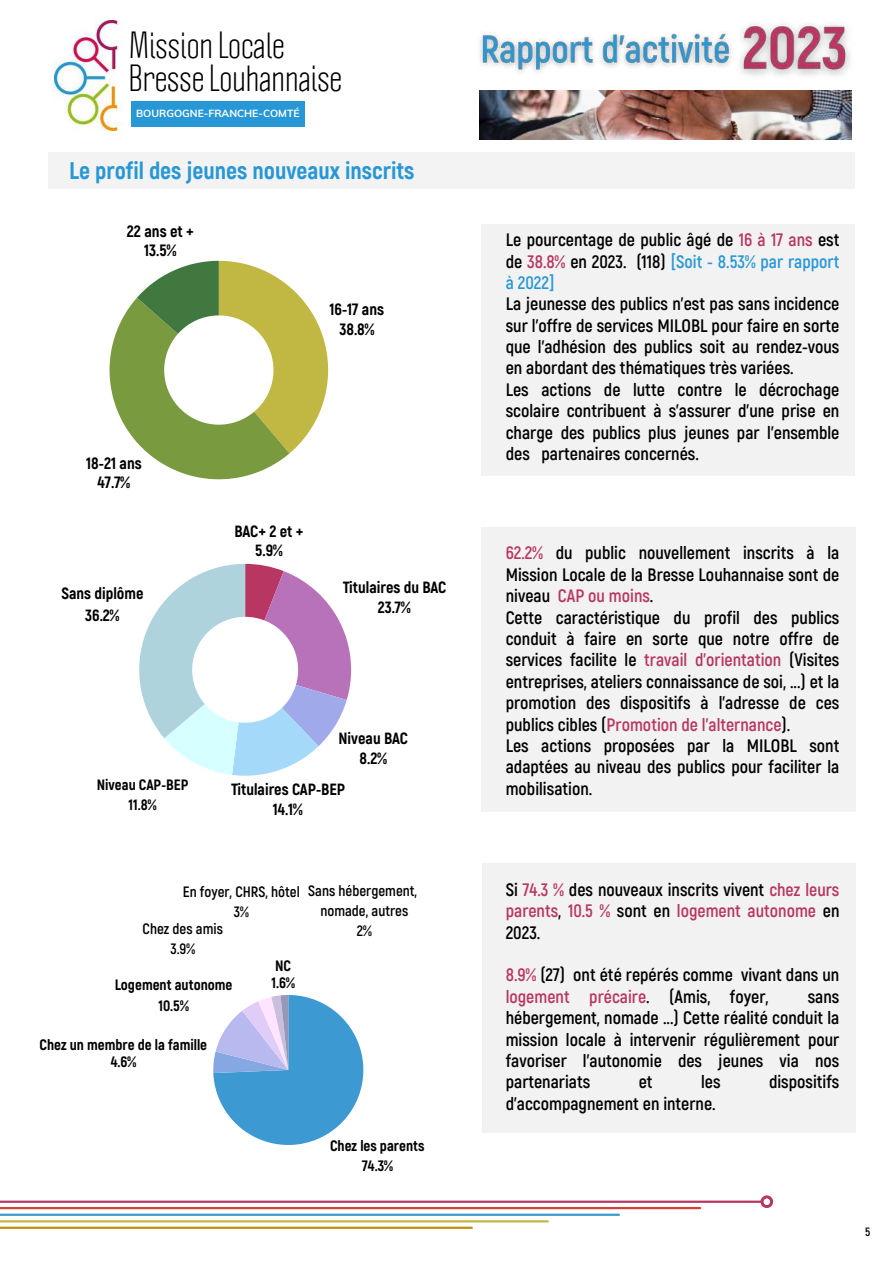
<style>
.page{position:relative;width:894px;height:1264px;background:#fff}
.page>*{position:absolute;margin:0;border:0;box-sizing:border-box;transform-origin:0 0}
.t1{font:33.3px/33px "Politica";color:#000}
.t2{font:800 24px "Akrobat";color:#2897d5}
.t3{font:700 18px/21.3px "Akrobat";color:#000}
.t4{font:700 18px/21.3px "Akrobat";color:#b83662;text-align:justify}
.t5{font:800 16.35px/19.4px "Akrobat";color:#000;text-align:center}
.t6{font:800 16.2px/19.4px "Akrobat";color:#000;text-align:center}
.t7{font:800 15px/17.5px "Akrobat";color:#000;text-align:center}
.t8{font:700 15px/20.2px "Akrobat";color:#000;text-align:center}
.t9{font:700 12px "Akrobat";color:#000}
.t10{font:700 10.35px "Muli";color:#fff}
.s1{color:#b83662}
.s2{color:#2897d5}
.s3{color:#000}
</style>
<div class="page">
<hr style="left:0;top:1213px;width:618px;height:2px;background:#3d99d1">
<hr style="left:0;top:1200px;width:762px;height:2px;background:#b83662">
<hr style="left:0;top:1206px;width:700px;height:3px;background:#d53f36">
<hr style="left:0;top:1220px;width:547px;height:2px;background:#c1b743">
<div style="left:481px;top:527px;width:374px;height:284px;background:#f2f2f2"></div>
<svg style="left:760px;top:1195px;width:13px;height:12px"></svg>
<hr style="left:0;top:1226px;width:471px;height:2px;background:#c08e13">
<svg style="left:109px;top:261px;width:219px;height:218px"></svg>
<div style="left:48px;top:152px;width:806px;height:37px;background:#f3f3f3"></div>
<div style="left:131px;top:101px;width:173px;height:26px;background:#2897d5"></div>
<img style="left:55px;top:20px;width:69px;height:111px">
<div style="left:480px;top:224px;width:374px;height:252px;background:#f2f2f2"></div>
<svg style="left:139px;top:564px;width:212px;height:211px"></svg>
<div style="left:482px;top:863px;width:373px;height:270px;background:#f2f2f2"></div>
<svg style="left:213px;top:995px;width:150px;height:149px"></svg>
<img style="left:479px;top:91px;width:372px;height:48px">
<img style="left:480px;top:31px;width:248px;height:42px">
<img style="left:728px;top:24px;width:122px;height:52px">
<h1 class="t1" style="left:128px;top:28px;width:215px">Mission Locale<br>Bresse Louhannaise</h1>
<p class="t10" style="left:136px;top:106px;width:165px">BOURGOGNE-FRANCHE-COMTÉ</p>
<h2 class="t2" style="left:69px;top:157px;width:347px">Le profil des jeunes nouveaux inscrits</h2>
<p class="t5" style="left:127px;top:222px;width:69px">22 ans et +<br>13.5%</p>
<p class="t3" style="left:505px;top:230px;width:335px;text-align:justify">Le pourcentage de public âgé de <span class="s1">16 à 17 ans</span> est de <span class="s1">38.8%</span> en 2023. (118) <span class="s2">[Soit - 8.53% par rapport à 2022]</span></p>
<p class="t3" style="left:505px;top:294px;width:335px">La jeunesse des publics n'est pas sans incidence sur l'offre de services MILOBL pour faire en sorte que l'adhésion des publics soit au rendez-vous en abordant des thématiques très variées.<br>Les actions de lutte contre le décrochage scolaire contribuent à s’assurer d’une prise en charge des publics plus jeunes par l’ensemble des partenaires concernés.</p>
<p class="t5" style="left:329px;top:301px;width:56px">16-17 ans<br>38.8%</p>
<p class="t5" style="left:86px;top:454px;width:57px">18-21 ans<br>47.7%</p>
<p class="t6" style="left:234px;top:522px;width:70px">BAC+ 2 et +<br>5.9%</p>
<p class="t6" style="left:61px;top:582px;width:84px;line-height:22.2px">Sans diplôme<br>36.2%</p>
<p class="t6" style="left:343px;top:578px;width:105px">Titulaires du BAC<br>23.7%</p>
<p class="t7" style="left:97px;top:775px;width:93px;line-height:20.2px">Niveau CAP-BEP<br>11.8%</p>
<p class="t6" style="left:338px;top:729px;width:71px">Niveau BAC<br>8.2%</p>
<p class="t6" style="left:231px;top:780px;width:116px">Titulaires CAP-BEP<br>14.1%</p>
<p class="t3" style="left:505px;top:543px;width:335px"><span class="s1">62.2%</span> du public nouvellement inscrits à la Mission Locale de la Bresse Louhannaise sont de niveau <span class="s1">CAP ou moins</span>.<br>Cette caractéristique du profil des publics conduit à faire en sorte que notre offre de services facilite le <span class="s1">travail d’orientation</span> (Visites entreprises, ateliers connaissance de soi, ...) et la promotion des dispositifs à l’adresse de ces publics cibles (<span class="s1">Promotion de l’alternance</span>).<br>Les actions proposées par la MILOBL sont adaptées au niveau des publics pour faciliter la mobilisation.</p>
<p class="t8" style="left:183px;top:881px;width:118px">En foyer, CHRS, hôtel<br>3%</p>
<p class="t8" style="left:143px;top:919px;width:82px">Chez des amis<br>3.9%</p>
<p class="t7" style="left:115px;top:975px;width:119px;line-height:20.4px">Logement autonome<br>10.5%</p>
<p class="t7" style="left:40px;top:1036px;width:169px">Chez un membre de la famille<br>4.6%</p>
<p class="t7" style="left:271px;top:957px;width:25px;text-align:left">NC<br>1.6%</p>
<p class="t8" style="left:308px;top:881px;width:110px">Sans hébergement, nomade, autres<br>2%</p>
<p class="t7" style="left:330px;top:1135px;width:96px;line-height:20.1px">Chez les parents<br>74.3%</p>
<p class="t4" style="left:505px;top:879px;width:335px"><span class="s3">Si</span> 74.3 % <span class="s3">des nouveaux inscrits vivent</span> chez leurs parents<span class="s3">,</span> 10.5 % <span class="s3">sont en</span> logement autonome <span class="s3">en 2023.</span></p>
<p class="t3" style="left:505px;top:965px;width:335px"><span class="s1">8.9%</span> (27) ont été repérés comme vivant dans un <span class="s1">logement précaire</span>. (Amis, foyer,</p>
<p class="t3" style="left:505px;top:986px;width:335px;text-align:justify;text-indent:302px">sans hébergement, nomade ...) Cette réalité conduit la mission locale à intervenir régulièrement pour favoriser l’autonomie des jeunes via nos partenariats</p>
<p class="t3" style="left:638px;top:1072px;width:15px">et</p>
<p class="t3" style="left:701px;top:1072px;width:21px">les</p>
<p class="t3" style="left:768px;top:1072px;width:72px">dispositifs</p>
<p class="t3" style="left:505px;top:1093px;width:211px">d’accompagnement en interne.</p>
<p class="t9" style="left:864px;top:1224px;width:7px">5</p>
</div>
